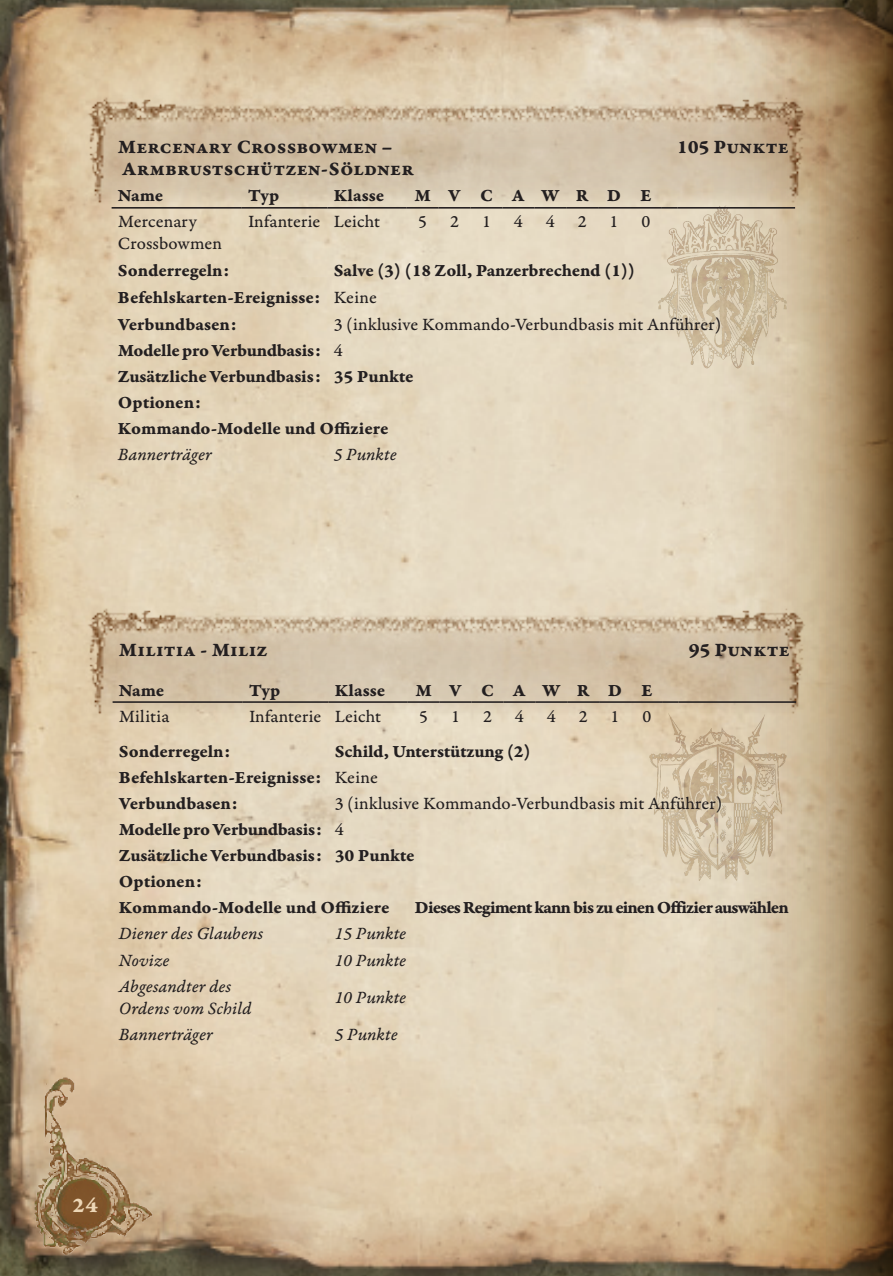
<style>
.page{position:relative;width:893px;height:1276px;background:#fff}
.page>*{position:absolute;margin:0;border:0;box-sizing:border-box;transform-origin:0 0}
.t1{font:22.5px "Garamond Premr Pro Bd Capt";color:#ecd6b6}
.ConText{font:20.25px "Garamond Premr Pro Bd Capt";color:#231f20}
.ConText-2{font:18.22px "Garamond Premr Pro Bd Capt";letter-spacing:-.015em;color:#231f20}
.ConText-3{font:18.22px/21.4px "Garamond Premr Pro Capt";letter-spacing:-.015em;color:#231f20}
.ConText-4{font:18.22px "Garamond Premr Pro It Capt";color:#231f20}
.ConTable{font:18.22px "Garamond Premr Pro Bd Capt";letter-spacing:-.04em;color:#231f20}
.ConTable-2{font:18.22px "Garamond Premr Pro Capt";color:#231f20}
</style>
<div class="page">
<img style="left:0;top:0;width:678px;height:1276px">
<svg style="left:678px;top:0;width:108px;height:1276px;background:#d7c6a9"></svg>
<svg style="left:786px;top:0;width:107px;height:1276px;background:#a08661"></svg>
<img style="left:29px;top:998px;width:172px;height:265px">
<img style="left:65px;top:606px;width:762px;height:181px">
<img style="left:66px;top:96px;width:761px;height:181px">
<img style="left:647px;top:196px;width:151px;height:181px">
<img style="left:643px;top:707px;width:150px;height:181px">
<hr style="left:112px;top:207px;width:130px;height:2px;background:#231f20">
<hr style="left:242px;top:207px;width:85px;height:2px;background:#231f20">
<hr style="left:327px;top:207px;width:80px;height:2px;background:#231f20">
<hr style="left:407px;top:207px;width:32px;height:2px;background:#231f20">
<hr style="left:439px;top:207px;width:31px;height:2px;background:#231f20">
<hr style="left:471px;top:207px;width:31px;height:2px;background:#231f20">
<hr style="left:502px;top:207px;width:32px;height:2px;background:#231f20">
<hr style="left:534px;top:207px;width:32px;height:2px;background:#231f20">
<hr style="left:566px;top:207px;width:32px;height:2px;background:#231f20">
<hr style="left:598px;top:207px;width:32px;height:2px;background:#231f20">
<hr style="left:630px;top:207px;width:32px;height:2px;background:#231f20">
<svg style="left:662px;top:207px;width:15px;height:2px"></svg>
<hr style="left:677px;top:207px;width:118px;height:2px;background:#231f20">
<hr style="left:113px;top:701px;width:130px;height:2px;background:#231f20">
<hr style="left:243px;top:701px;width:85px;height:2px;background:#231f20">
<hr style="left:328px;top:701px;width:80px;height:2px;background:#231f20">
<hr style="left:408px;top:701px;width:32px;height:2px;background:#231f20">
<hr style="left:440px;top:701px;width:32px;height:2px;background:#231f20">
<hr style="left:472px;top:701px;width:31px;height:2px;background:#231f20">
<hr style="left:503px;top:701px;width:32px;height:2px;background:#231f20">
<hr style="left:535px;top:701px;width:32px;height:2px;background:#231f20">
<hr style="left:567px;top:701px;width:32px;height:2px;background:#231f20">
<hr style="left:599px;top:701px;width:32px;height:2px;background:#231f20">
<hr style="left:631px;top:701px;width:32px;height:2px;background:#231f20">
<svg style="left:663px;top:701px;width:15px;height:2px"></svg>
<hr style="left:678px;top:701px;width:118px;height:2px;background:#231f20">
<p class="ConText" style="left:118px;top:134px;width:276px">Mercenary Crossbowmen –</p>
<p class="ConText" style="left:122px;top:157px;width:293px">Armbrustschützen-Söldner</p>
<p class="ConText" style="left:677px;top:134px;width:113px">105 Punkte</p>
<p class="ConTable" style="left:118px;top:184px;width:47px">Name</p>
<p class="ConTable" style="left:248px;top:184px;width:33px">Typ</p>
<p class="ConTable" style="left:334px;top:184px;width:52px">Klasse</p>
<p class="ConTable" style="left:414px;top:184px;width:18px">M</p>
<p class="ConTable" style="left:448px;top:184px;width:14px">V</p>
<p class="ConTable" style="left:480px;top:184px;width:14px">C</p>
<p class="ConTable" style="left:512px;top:184px;width:14px">A</p>
<p class="ConTable" style="left:541px;top:184px;width:19px">W</p>
<p class="ConTable" style="left:576px;top:184px;width:14px">R</p>
<p class="ConTable" style="left:607px;top:184px;width:15px">D</p>
<p class="ConTable" style="left:640px;top:184px;width:13px">E</p>
<p class="ConText-3" style="left:118px;top:211px;width:106px">Mercenary<br>Crossbowmen</p>
<p class="ConText-3" style="left:248px;top:211px;width:74px">Infanterie</p>
<p class="ConText-3" style="left:334px;top:211px;width:48px">Leicht</p>
<p class="ConTable-2" style="left:418px;top:211px;width:10px">5</p>
<p class="ConTable-2" style="left:450px;top:211px;width:10px">2</p>
<p class="ConTable-2" style="left:482px;top:211px;width:10px">1</p>
<p class="ConTable-2" style="left:514px;top:211px;width:10px">4</p>
<p class="ConTable-2" style="left:546px;top:211px;width:10px">4</p>
<p class="ConTable-2" style="left:578px;top:211px;width:10px">2</p>
<p class="ConTable-2" style="left:610px;top:211px;width:10px">1</p>
<p class="ConTable-2" style="left:641px;top:211px;width:10px">0</p>
<p class="ConText-2" style="left:118px;top:259px;width:113px">Sonderregeln:</p>
<p class="ConText-2" style="left:334px;top:259px;width:303px">Salve (3) (18 Zoll, Panzerbrechend (1))</p>
<p class="ConText-2" style="left:118px;top:286px;width:204px">Befehlskarten-Ereignisse:</p>
<p class="ConText-3" style="left:334px;top:287px;width:45px">Keine</p>
<p class="ConText-2" style="left:118px;top:313px;width:120px">Verbundbasen:</p>
<p class="ConText-3" style="left:334px;top:314px;width:389px">3 (inklusive Kommando-Verbundbasis mit Anführer)</p>
<p class="ConText-2" style="left:118px;top:339px;width:205px">Modelle pro Verbundbasis:</p>
<p class="ConText-3" style="left:334px;top:340px;width:10px">4</p>
<p class="ConText-2" style="left:118px;top:365px;width:204px">Zusätzliche Verbundbasis:</p>
<p class="ConText-2" style="left:334px;top:365px;width:81px">35 Punkte</p>
<p class="ConText-2" style="left:118px;top:391px;width:84px">Optionen:</p>
<p class="ConText-2" style="left:118px;top:417px;width:272px">Kommando-Modelle und Offiziere</p>
<p class="ConText-4" style="left:118px;top:443px;width:95px">Bannerträger</p>
<p class="ConText-4" style="left:334px;top:443px;width:64px">5 Punkte</p>
<p class="ConText" style="left:119px;top:637px;width:150px">Militia - Miliz</p>
<p class="ConText" style="left:689px;top:637px;width:103px">95 Punkte</p>
<p class="ConTable" style="left:119px;top:679px;width:47px">Name</p>
<p class="ConTable" style="left:249px;top:679px;width:33px">Typ</p>
<p class="ConTable" style="left:335px;top:679px;width:52px">Klasse</p>
<p class="ConTable" style="left:415px;top:679px;width:18px">M</p>
<p class="ConTable" style="left:449px;top:679px;width:14px">V</p>
<p class="ConTable" style="left:481px;top:679px;width:14px">C</p>
<p class="ConTable" style="left:513px;top:679px;width:14px">A</p>
<p class="ConTable" style="left:542px;top:679px;width:19px">W</p>
<p class="ConTable" style="left:577px;top:679px;width:14px">R</p>
<p class="ConTable" style="left:608px;top:679px;width:15px">D</p>
<p class="ConTable" style="left:641px;top:679px;width:13px">E</p>
<p class="ConText-3" style="left:119px;top:705px;width:52px">Militia</p>
<p class="ConText-3" style="left:249px;top:705px;width:74px">Infanterie</p>
<p class="ConText-3" style="left:335px;top:705px;width:48px">Leicht</p>
<p class="ConTable-2" style="left:419px;top:705px;width:10px">5</p>
<p class="ConTable-2" style="left:451px;top:705px;width:10px">1</p>
<p class="ConTable-2" style="left:483px;top:705px;width:10px">2</p>
<p class="ConTable-2" style="left:515px;top:705px;width:10px">4</p>
<p class="ConTable-2" style="left:547px;top:705px;width:10px">4</p>
<p class="ConTable-2" style="left:579px;top:705px;width:10px">2</p>
<p class="ConTable-2" style="left:611px;top:705px;width:10px">1</p>
<p class="ConTable-2" style="left:642px;top:705px;width:10px">0</p>
<p class="ConText-2" style="left:119px;top:740px;width:113px">Sonderregeln:</p>
<p class="ConText-2" style="left:335px;top:740px;width:198px">Schild, Unterstützung (2)</p>
<p class="ConText-2" style="left:119px;top:766px;width:204px">Befehlskarten-Ereignisse:</p>
<p class="ConText-3" style="left:335px;top:767px;width:45px">Keine</p>
<p class="ConText-2" style="left:119px;top:792px;width:120px">Verbundbasen:</p>
<p class="ConText-3" style="left:335px;top:793px;width:389px">3 (inklusive Kommando-Verbundbasis mit Anführer)</p>
<p class="ConText-2" style="left:119px;top:818px;width:205px">Modelle pro Verbundbasis:</p>
<p class="ConText-3" style="left:335px;top:819px;width:10px">4</p>
<p class="ConText-2" style="left:119px;top:844px;width:204px">Zusätzliche Verbundbasis:</p>
<p class="ConText-2" style="left:335px;top:844px;width:81px">30 Punkte</p>
<p class="ConText-2" style="left:119px;top:870px;width:84px">Optionen:</p>
<p class="ConText-2" style="left:119px;top:896px;width:272px">Kommando-Modelle und Offiziere</p>
<p class="ConTable" style="left:415px;top:896px;width:375px">Dieses Regiment kann bis zu einen Offizier auswählen</p>
<p class="ConText-4" style="left:119px;top:923px;width:146px">Diener des Glaubens</p>
<p class="ConText-4" style="left:335px;top:923px;width:73px">15 Punkte</p>
<p class="ConText-4" style="left:119px;top:949px;width:52px">Novize</p>
<p class="ConText-4" style="left:335px;top:949px;width:73px">10 Punkte</p>
<p class="ConText-4" style="left:119px;top:976px;width:114px">Abgesandter des</p>
<p class="ConText-4" style="left:119px;top:997px;width:134px">Ordens vom Schild</p>
<p class="ConText-4" style="left:335px;top:986px;width:73px">10 Punkte</p>
<p class="ConText-4" style="left:119px;top:1023px;width:95px">Bannerträger</p>
<p class="ConText-4" style="left:335px;top:1023px;width:64px">5 Punkte</p>
<p class="t1" style="left:72px;top:1191px;width:27px">24</p>
</div>
